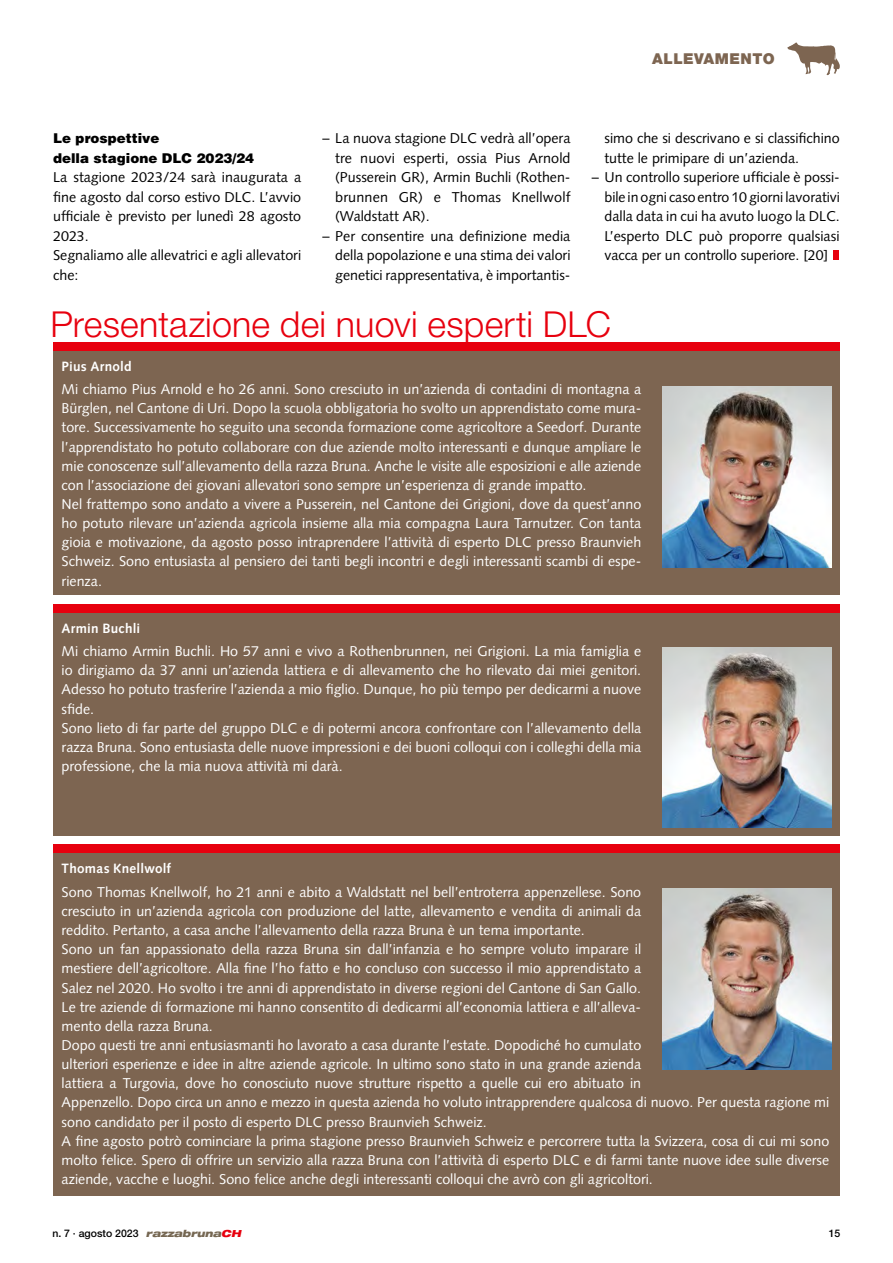
<style>
.page{position:relative;width:893px;height:1263px;background:#fff}
.page>*{position:absolute;margin:0;border:0;box-sizing:border-box;transform-origin:0 0}
.t1{font:300 35.85px "Helvetica Neue LT Std";letter-spacing:.005em;color:#e7000e}
.t2{font:900 15px "Helvetica Neue LT Std";letter-spacing:.03em;color:#7d6551}
.t3{font:14.25px/19.2px "Syntax LT Std";color:#fff}
.t4{font:14.25px/19.5px "Syntax LT Std";color:#000;text-align:justify}
.t5{font:700 13.5px "Syntax LT Std";letter-spacing:.02em;color:#fff}
.t6{font:900 13.5px/19.5px "Helvetica LT Std";color:#000}
.t7{font:500 10.5px "Helvetica Neue LT Std";color:#000}
.s1{font-weight:900;font-style:italic;font-stretch:expanded;font-size:9.75px;color:#756752}
.s2{font-weight:900;font-style:italic;font-stretch:expanded;font-size:9.75px;color:#e7000e}
</style>
<div class="page">
<svg style="left:787px;top:43px;width:53px;height:32px"></svg>
<div style="left:53px;top:350px;width:787px;height:245px;background:#7d6551"></div>
<div style="left:53px;top:342px;width:787px;height:8px;background:#e7000e"></div>
<div style="left:53px;top:612px;width:787px;height:224px;background:#7d6551"></div>
<div style="left:53px;top:604px;width:787px;height:8px;background:#e7000e"></div>
<div style="left:53px;top:853px;width:787px;height:343px;background:#7d6551"></div>
<div style="left:53px;top:845px;width:787px;height:8px;background:#e7000e"></div>
<img style="left:662px;top:387px;width:169px;height:180px">
<img style="left:662px;top:647px;width:169px;height:181px">
<img style="left:662px;top:889px;width:169px;height:180px">
<div style="left:833px;top:251px;width:5px;height:9px;background:#e7000e"></div>
<p class="t2" style="left:652px;top:50px;width:124px">ALLEVAMENTO</p>
<p class="t6" style="left:53px;top:128px;width:203px">Le prospettive<br>della stagione DLC 2023/24</p>
<p class="t4" style="left:53px;top:167px;width:250px;text-align:left">La stagione 2023/24 sarà inaugurata a fine agosto dal corso estivo DLC. L’avvio ufficiale è previsto per lunedì 28 agosto<br>2023.<br>Segnaliamo alle allevatrici e agli allevatori che:</p>
<p class="t4" style="left:335px;top:128px;width:237px;text-indent:-13px">– La nuova stagione DLC vedrà all’opera tre nuovi esperti, ossia Pius Arnold (Pusserein GR), Armin Buchli (Rothen&shy;brunnen GR) e Thomas Knellwolf (Waldstatt AR).</p>
<p class="t4" style="left:335px;top:226px;width:237px;text-indent:-13px">– Per consentire una definizione media della popolazione e una stima dei valori genetici rappresentativa, è importantis-</p>
<p class="t4" style="left:604px;top:128px;width:237px">simo che si descrivano e si classifichino tutte le primipare di un’azienda.</p>
<p class="t4" style="left:604px;top:167px;width:237px;text-indent:-13px">– Un controllo superiore ufficiale è possi&shy;bile in ogni caso entro 10 giorni lavorativi dalla data in cui ha avuto luogo la DLC.<br>L’esperto DLC può proporre qualsiasi vacca per un controllo superiore. [20]</p>
<h1 class="t1" style="left:50px;top:302px;width:562px">Presentazione dei nuovi esperti DLC</h1>
<p class="t5" style="left:62px;top:358px;width:72px">Pius Arnold</p>
<p class="t3" style="left:62px;top:380px;width:581px">Mi chiamo Pius Arnold e ho 26 anni. Sono cresciuto in un’azienda di contadini di montagna a Bürglen, nel Cantone di Uri. Dopo la scuola obbligatoria ho svolto un apprendistato come mura&shy;tore. Successivamente ho seguito una seconda formazione come agricoltore a Seedorf. Durante l’apprendistato ho potuto collaborare con due aziende molto interessanti e dunque ampliare le mie conoscenze sull’allevamento della razza Bruna. Anche le visite alle esposizioni e alle aziende con l’associazione dei giovani allevatori sono sempre un’esperienza di grande impatto.<br>Nel frattempo sono andato a vivere a Pusserein, nel Cantone dei Grigioni, dove da quest’anno ho potuto rilevare un’azienda agricola insieme alla mia compagna Laura Tarnutzer. Con tanta gioia e motivazione, da agosto posso intraprendere l’attività di esperto DLC presso Braunvieh Schweiz. Sono entusiasta al pensiero dei tanti begli incontri e degli interessanti scambi di espe&shy;rienza.</p>
<p class="t5" style="left:62px;top:620px;width:80px">Armin Buchli</p>
<p class="t3" style="left:62px;top:642px;width:581px">Mi chiamo Armin Buchli. Ho 57 anni e vivo a Rothenbrunnen, nei Grigioni. La mia famiglia e io dirigiamo da 37 anni un’azienda lattiera e di allevamento che ho rilevato dai miei genitori.<br>Adesso ho potuto trasferire l’azienda a mio figlio. Dunque, ho più tempo per dedicarmi a nuove sfide.<br>Sono lieto di far parte del gruppo DLC e di potermi ancora confrontare con l’allevamento della razza Bruna. Sono entusiasta delle nuove impressioni e dei buoni colloqui con i colleghi della mia professione, che la mia nuova attività mi darà.</p>
<p class="t5" style="left:62px;top:861px;width:111px">Thomas Knellwolf</p>
<p class="t3" style="left:62px;top:882px;width:769px">Sono Thomas Knellwolf, ho 21 anni e abito a Waldstatt nel bell’entroterra appenzellese. Sono<br>cresciuto in un’azienda agricola con produzione del latte, allevamento e vendita di animali da<br>reddito. Pertanto, a casa anche l’allevamento della razza Bruna è un tema importante.<br>Sono un fan appassionato della razza Bruna sin dall’infanzia e ho sempre voluto imparare il<br>mestiere dell’agricoltore. Alla fine l’ho fatto e ho concluso con successo il mio apprendistato a<br>Salez nel 2020. Ho svolto i tre anni di apprendistato in diverse regioni del Cantone di San Gallo.<br>Le tre aziende di formazione mi hanno consentito di dedicarmi all’economia lattiera e all’alleva-<br>mento della razza Bruna.<br>Dopo questi tre anni entusiasmanti ho lavorato a casa durante l’estate. Dopodiché ho cumulato<br>ulteriori esperienze e idee in altre aziende agricole. In ultimo sono stato in una grande azienda<br>lattiera a Turgovia, dove ho conosciuto nuove strutture rispetto a quelle cui ero abituato in<br>Appenzello. Dopo circa un anno e mezzo in questa azienda ho voluto intrapprendere qualcosa di nuovo. Per questa ragione mi sono candidato per il posto di esperto DLC presso Braunvieh Schweiz.<br>A fine agosto potrò cominciare la prima stagione presso Braunvieh Schweiz e percorrere tutta la Svizzera, cosa di cui mi sono molto felice. Spero di offrire un servizio alla razza Bruna con l’attività di esperto DLC e di farmi tante nuove idee sulle diverse aziende, vacche e luoghi. Sono felice anche degli interessanti colloqui che avrò con gli agricoltori.</p>
<p class="t7" style="left:52px;top:1227px;width:190px">n. 7 ∙ agosto 2023 <span class="s1">razzabruna</span><span class="s2">CH</span></p>
<p class="t7" style="left:829px;top:1227px;width:13px">15</p>
</div>
